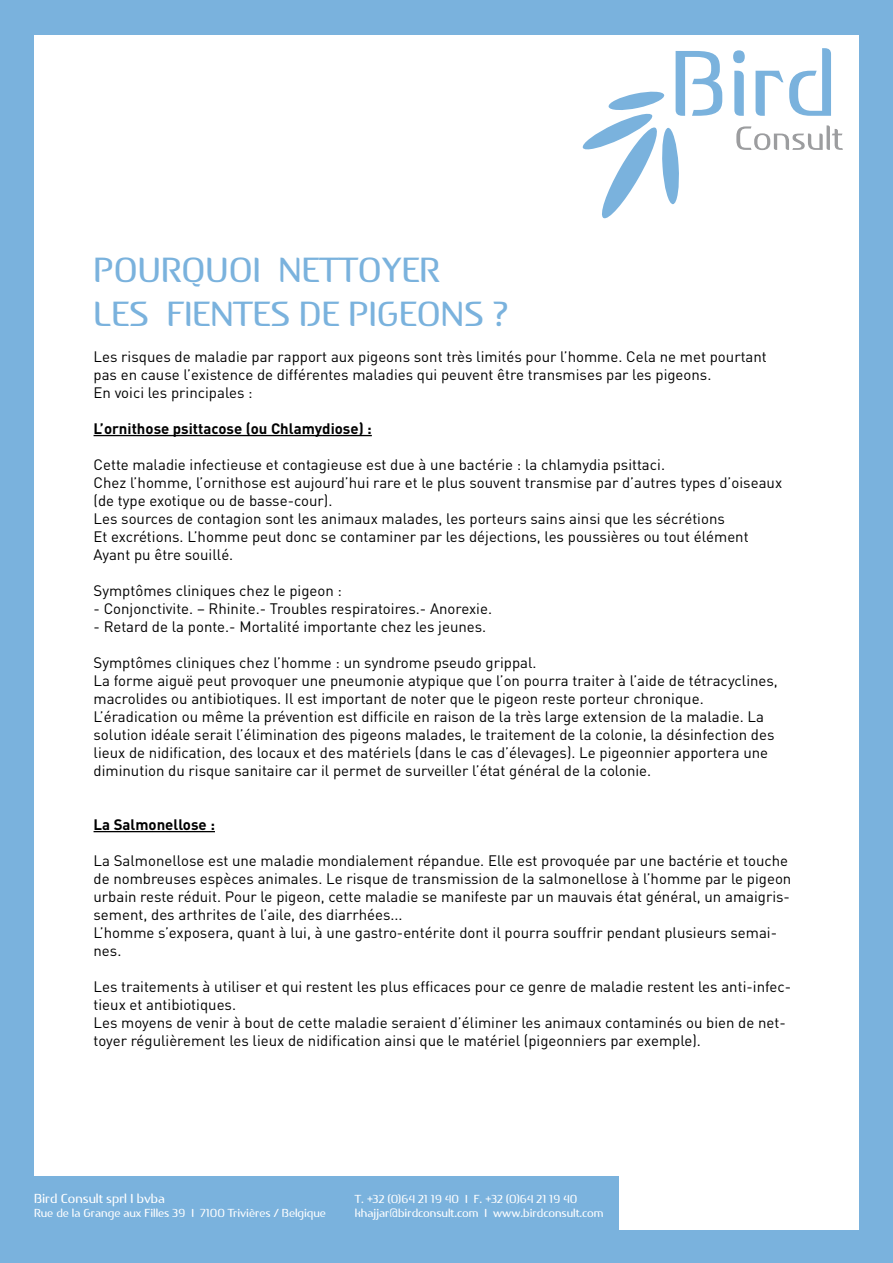
<style>
.page{position:relative;width:893px;height:1263px;background:#7ab2dd}
.page>*{position:absolute;margin:0;border:0;box-sizing:border-box;transform-origin:0 0}
.t1{font:36px/43.2px "After";color:#7ab2dd}
.t2{font:15px/18px "DIN";color:#000}
.t3{font:700 15px "DIN";color:#000}
.t4{font:13.5px "After";color:#fff}
.t5{font:12px/14.4px "After";color:#fff}
.s1{font-family:"DIN"}
</style>
<div class="page">
<div style="left:34px;top:35px;width:825px;height:1194px;background:#fff"></div>
<svg style="left:733px;top:50px;width:12px;height:66px"></svg>
<svg style="left:756px;top:70px;width:27px;height:46px"></svg>
<svg style="left:789px;top:48px;width:42px;height:68px"></svg>
<svg style="left:582px;top:51px;width:140px;height:168px"></svg>
<svg style="left:736px;top:125px;width:107px;height:25px"></svg>
<div style="left:0;top:1176px;width:618px;height:87px;background:#7ab2dd"></div>
<hr style="left:94px;top:435px;width:278px;height:1px;background:#000">
<hr style="left:94px;top:831px;width:121px;height:1px;background:#000">
<h1 class="t1" style="left:94px;top:250px;width:416px">POURQUOI NETTOYER<br>LES FIENTES DE PIGEONS ?</h1>
<p class="t2" style="left:94px;top:347px;width:675px">Les risques de maladie par rapport aux pigeons sont très limités pour l’homme. Cela ne met pourtant pas en cause l’existence de différentes maladies qui peuvent être transmises par les pigeons.<br>En voici les principales :</p>
<p class="t3" style="left:94px;top:418px;width:280px">L’ornithose psittacose (ou Chlamydiose) :</p>
<p class="t2" style="left:94px;top:455px;width:690px">Cette maladie infectieuse et contagieuse est due à une bactérie : la chlamydia psittaci.<br>Chez l’homme, l’ornithose est aujourd’hui rare et le plus souvent transmise par d’autres types d’oiseaux (de type exotique ou de basse-cour).<br>Les sources de contagion sont les animaux malades, les porteurs sains ainsi que les sécrétions<br>Et excrétions. L’homme peut donc se contaminer par les déjections, les poussières ou tout élément Ayant pu être souillé.</p>
<p class="t2" style="left:94px;top:581px;width:250px">Symptômes cliniques chez le pigeon :</p>
<p class="t2" style="left:94px;top:599px;width:400px">- Conjonctivite. – Rhinite.- Troubles respiratoires.- Anorexie.</p>
<p class="t2" style="left:94px;top:617px;width:394px">- Retard de la ponte.- Mortalité importante chez les jeunes.</p>
<p class="t2" style="left:94px;top:653px;width:686px">Symptômes cliniques chez l’homme : un syndrome pseudo grippal.<br>La forme aiguë peut provoquer une pneumonie atypique que l’on pourra traiter à l’aide de tétracyclines, macrolides ou antibiotiques. Il est important de noter que le pigeon reste porteur chronique.<br>L’éradication ou même la prévention est difficile en raison de la très large extension de la maladie. La solution idéale serait l’élimination des pigeons malades, le traitement de la colonie, la désinfection des lieux de nidification, des locaux et des matériels (dans le cas d’élevages). Le pigeonnier apportera une diminution du risque sanitaire car il permet de surveiller l’état général de la colonie.</p>
<p class="t3" style="left:94px;top:814px;width:123px">La Salmonellose :</p>
<p class="t2" style="left:94px;top:851px;width:699px">La Salmonellose est une maladie mondialement répandue. Elle est provoquée par une bactérie et touche de nombreuses espèces animales. Le risque de transmission de la salmonellose à l’homme par le pigeon urbain reste réduit. Pour le pigeon, cette maladie se manifeste par un mauvais état général, un amaigris&shy;sement, des arthrites de l’aile, des diarrhées...<br>L’homme s’exposera, quant à lui, à une gastro-entérite dont il pourra souffrir pendant plusieurs semai&shy;nes.</p>
<p class="t2" style="left:94px;top:977px;width:699px">Les traitements à utiliser et qui restent les plus efficaces pour ce genre de maladie restent les anti-infec&shy;tieux et antibiotiques.<br>Les moyens de venir à bout de cette maladie seraient d’éliminer les animaux contaminés ou bien de net&shy;toyer régulièrement les lieux de nidification ainsi que le matériel (pigeonniers par exemple).</p>
<p class="t4" style="left:34px;top:1189px;width:133px">Bird Consult sprl I bvba</p>
<p class="t5" style="left:34px;top:1204px;width:293px">Rue de la Grange aux Filles 39 I 7100 Trivières / Belgique</p>
<p class="t4" style="left:34px;top:1191px;width:133px">Bird Consult sprl I bvba</p>
<p class="t5" style="left:34px;top:1206px;width:293px">Rue de la Grange aux Filles 39 I 7100 Trivières / Belgique</p>
<p class="t5" style="left:355px;top:1189px;width:246px">Numéro d’entreprise I TVA: BE 0000 000 000<br>RPM: Bruxelles I Dexia 000-0000000-00</p>
<p class="t5" style="left:355px;top:1192px;width:250px">T. +32 (0)64 21 19 40 I F. +32 (0)64 21 19 40 khajjar<span class="s1">@</span>birdconsult.com I www.birdconsult.com</p>
</div>
